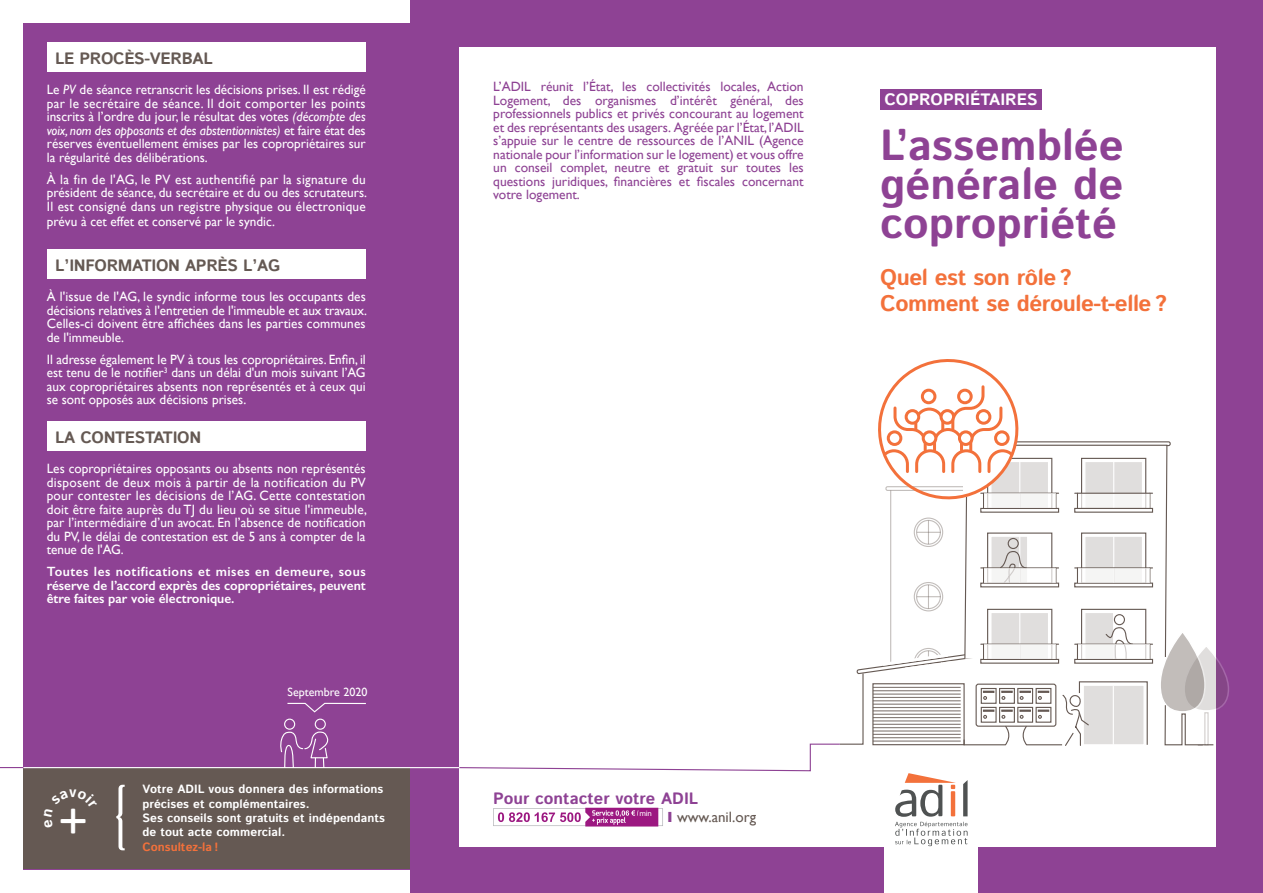
<style>
.page{position:relative;width:1263px;height:893px;background:#fff}
.page>*{position:absolute;margin:0;border:0;box-sizing:border-box;transform-origin:0 0}
.t1{font:700 45px "Istok";color:#fff}
.t2{font:700 43.5px/39px "Istok";color:#8e4294;text-align:justify}
.t3{font:700 22.5px "Istok";letter-spacing:-.02em;color:#f3713b}
.t4{font:700 16.5px "Istok";letter-spacing:-.02em;color:#655953}
.t5{font:700 16.5px "Istok";color:#8e4294}
.t6{font:700 16.5px "Istok";color:#fff}
.t7{font:15px "Gill Sans";color:#655953}
.texte_courant_blanc{font:13.5px/13.5px "Gill Sans";color:#fff;text-align:justify}
.t8{font:13.5px/13.5px "Gill Sans";color:#8e4294;text-align:justify}
.texte_courant_blanc-2{font:600 13.5px/13.5px "Gill Sans";color:#fff;text-align:justify}
.t9{font:700 12px/14.4px "Istok";color:#fff}
.t10{font:12px "Gill Sans";color:#fff}
.t11{font:7.95px "Myriad Pro";color:#fff}
.s1{font-style:italic}
.s2{color:#f3713b}
.s3{font-weight:700;color:#8e4294}
</style>
<div class="page">
<div style="left:410px;top:0;width:853px;height:893px;background:#8e4294"></div>
<div style="left:476px;top:47px;width:740px;height:799px;background:#fff"></div>
<div style="left:23px;top:23px;width:389px;height:847px;background:#8e4294"></div>
<div style="left:884px;top:762px;width:94px;height:131px;background:#fff"></div>
<div style="left:459px;top:47px;width:379px;height:799px;background:#fff"></div>
<svg style="left:1184px;top:646px;width:44px;height:65px"></svg>
<div style="left:1183px;top:645px;width:46px;height:67px;border:2px solid #fff;border-radius:22px"></div>
<svg style="left:280px;top:702px;width:86px;height:65px"></svg>
<div style="left:23px;top:768px;width:387px;height:101px;background:#655953"></div>
<svg style="left:116px;top:785px;width:9px;height:65px"></svg>
<hr style="left:0;top:767px;width:43px;height:1px;background:#8e4294">
<hr style="left:23px;top:767px;width:436px;height:1px;background:#fff">
<div style="left:47px;top:43px;width:319px;height:29px;background:#fff"></div>
<div style="left:47px;top:250px;width:319px;height:29px;background:#fff"></div>
<div style="left:47px;top:422px;width:319px;height:29px;background:#fff"></div>
<div style="left:880px;top:89px;width:162px;height:20px;background:#8e4294"></div>
<svg style="left:458px;top:359px;width:755px;height:487px"></svg>
<p class="t4" style="left:55px;top:47px;width:159px">LE PROCÈS-VERBAL</p>
<p class="texte_courant_blanc" style="left:47px;top:83px;width:321px">Le <span class="s1">PV</span> de séance retranscrit les décisions prises. Il est rédigé par le secrétaire de séance. Il doit comporter les points inscrits à l’ordre du jour, le résultat des votes <span class="s1">(décompte des voix, nom des opposants et des abstentionnistes)</span> et faire état des réserves éventuellement émises par les copropriétaires sur la régularité des délibérations.</p>
<p class="texte_courant_blanc" style="left:47px;top:172px;width:322px">À la fin de l'AG, le PV est authentifié par la signature du président de séance, du secrétaire et du ou des scrutateurs.<br>Il est consigné dans un registre physique ou électronique</p>
<p class="texte_courant_blanc" style="left:47px;top:214px;width:230px">prévu à cet effet et conservé par le syndic.</p>
<p class="t4" style="left:55px;top:254px;width:226px">L'INFORMATION APRÈS L'AG</p>
<p class="texte_courant_blanc" style="left:47px;top:290px;width:322px">À l'issue de l'AG, le syndic informe tous les occupants des décisions relatives à l'entretien de l'immeuble et aux travaux.<br>Celles-ci doivent être affichées dans les parties communes de l'immeuble.</p>
<p class="texte_courant_blanc" style="left:47px;top:352px;width:320px">Il adresse également le PV à tous les copropriétaires. Enfin, il est tenu de le notifier<sup>3</sup> dans un délai d'un mois suivant l’AG aux copropriétaires absents non représentés et à ceux qui se sont opposés aux décisions prises.</p>
<p class="t4" style="left:55px;top:426px;width:147px">LA CONTESTATION</p>
<p class="texte_courant_blanc" style="left:47px;top:462px;width:322px">Les copropriétaires opposants ou absents non représentés disposent de deux mois à partir de la notification du PV pour contester les décisions de l’AG. Cette contestation doit être faite auprès du TJ du lieu où se situe l'immeuble, par l’intermédiaire d’un avocat. En l’absence de notification du PV, le délai de contestation est de 5 ans à compter de la tenue de l'AG.</p>
<p class="texte_courant_blanc-2" style="left:47px;top:565px;width:321px">Toutes les notifications et mises en demeure, sous réserve de l’accord exprès des copropriétaires, peuvent être faites par voie électronique.</p>
<p class="t1" style="left:59px;top:792px;width:30px">+</p>
<p class="t10" style="left:288px;top:685px;width:81px">Septembre 2020</p>
<p class="t9" style="left:142px;top:782px;width:244px">Votre ADIL vous donnera des informations précises et complémentaires.<br>Ses conseils sont gratuits et indépendants de tout acte commercial.<br><span class="s2">Consultez-la !</span></p>
<p class="t8" style="left:493px;top:80px;width:312px">L’ADIL réunit l’État, les collectivités locales, Action Logement, des organismes d’intérêt général, des professionnels publics et privés concourant au logement et des représentants des usagers. Agréée par l’État, l’ADIL s’appuie sur le centre de ressources de l’ANIL (Agence nationale pour l’information sur le logement) et vous offre un conseil complet, neutre et gratuit sur toutes les questions juridiques, financières et fiscales concernant votre logement.</p>
<p class="t6" style="left:884px;top:89px;width:155px">COPROPRIÉTAIRES</p>
<p class="t2" style="left:880px;top:126px;width:245px">L’assemblée générale de copropriété</p>
<p class="t3" style="left:880px;top:263px;width:193px">Quel est son rôle ?</p>
<p class="t3" style="left:880px;top:288px;width:288px">Comment se déroule-t-elle ?</p>
<p class="t5" style="left:493px;top:788px;width:207px">Pour contacter votre ADIL</p>
<p class="t7" style="left:667px;top:808px;width:90px"><span class="s3">I</span> www.anil.org</p>
<p class="t11" style="left:639px;top:808px;width:14px">min</p>
</div>
